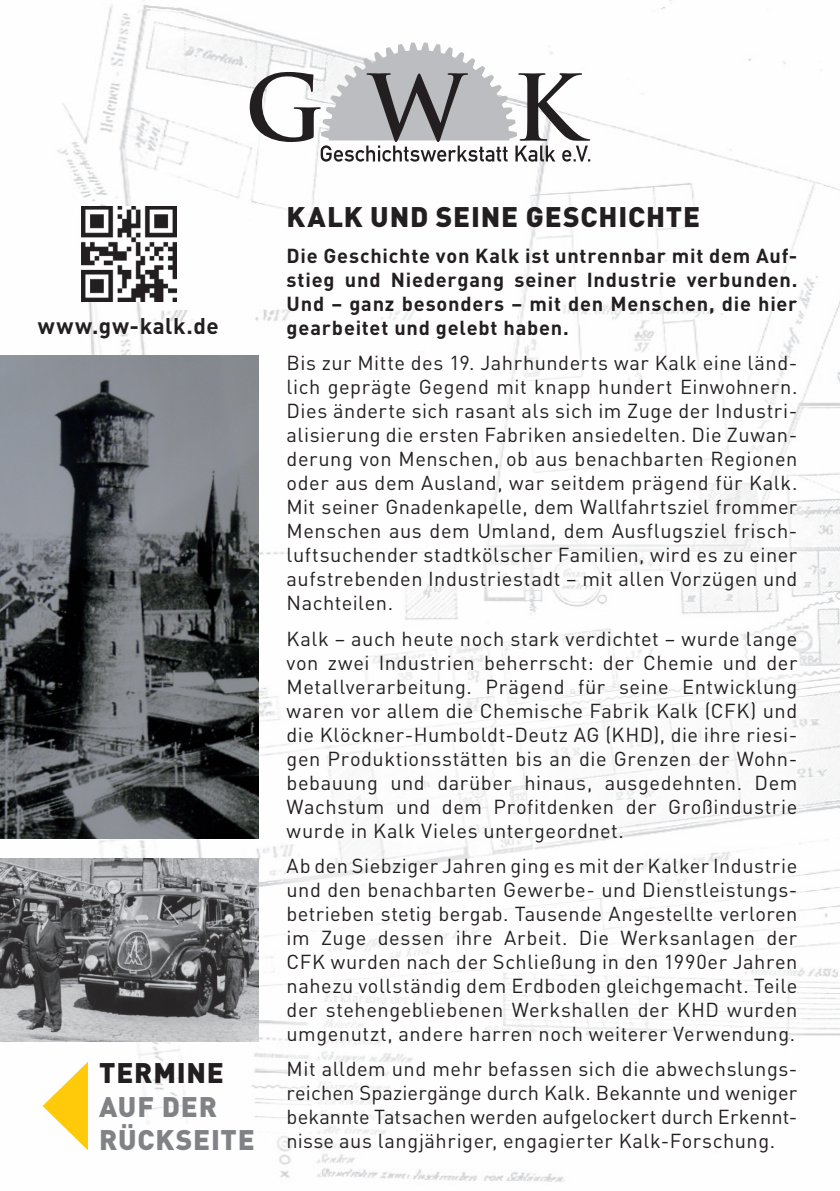
<style>
.page{position:relative;width:840px;height:1191px;background:#fff}
.page>*{position:absolute;margin:0;border:0;box-sizing:border-box;transform-origin:0 0}
.t1{font:900 28px "DIN Pro";letter-spacing:.03em;color:#231f20}
.t2{font:900 28px/33.6px "DIN Pro";letter-spacing:.03em;color:#808285}
.t3{font:700 22.4px "DIN Pro";letter-spacing:.025em;color:#231f20}
.t4{font:20px/24px "DIN Pro";letter-spacing:.025em;color:#231f20;text-align:justify}
.t5{font:700 20px/24px "DIN Pro";letter-spacing:.035em;color:#231f20;text-align:justify}
</style>
<div class="page">
<img style="left:0;top:0;width:839px;height:1182px">
<img style="left:0;top:355px;width:258px;height:483px">
<div style="left:261px;top:181px;width:560px;height:996px;background:#fff"></div>
<svg style="left:249px;top:43px;width:341px;height:119px"></svg>
<img style="left:0;top:858px;width:258px;height:183px">
<img style="left:81px;top:206px;width:96px;height:95px">
<svg style="left:43px;top:1061px;width:45px;height:89px"></svg>
<p class="t3" style="left:38px;top:311px;width:182px">www.gw-kalk.de</p>
<h1 class="t1" style="left:99px;top:1054px;width:126px">TERMINE</h1>
<h1 class="t2" style="left:99px;top:1088px;width:157px">AUF DER<br>RÜCKSEITE</h1>
<h1 class="t1" style="left:286px;top:198px;width:414px">KALK UND SEINE GESCHICHTE</h1>
<p class="t5" style="left:286px;top:243px;width:512px">Die Geschichte von Kalk ist untrennbar mit dem Auf&shy;stieg und Niedergang seiner Industrie verbunden.<br>Und – ganz besonders – mit den Menschen, die hier gearbeitet und gelebt haben.</p>
<p class="t4" style="left:286px;top:350px;width:512px">Bis zur Mitte des 19. Jahrhunderts war Kalk eine länd&shy;lich geprägte Gegend mit knapp hundert Einwohnern.<br>Dies änderte sich rasant als sich im Zuge der Industri&shy;alisierung die ersten Fabriken ansiedelten. Die Zuwan&shy;derung von Menschen, ob aus benachbarten Regionen oder aus dem Ausland, war seitdem prägend für Kalk.<br>Mit seiner Gnadenkapelle, dem Wallfahrtsziel frommer Menschen aus dem Umland, dem Ausflugsziel frisch&shy;luftsuchender stadtkölscher Familien, wird es zu einer aufstrebenden Industriestadt – mit allen Vorzügen und Nachteilen.</p>
<p class="t4" style="left:286px;top:625px;width:512px">Kalk – auch heute noch stark verdichtet – wurde lange von zwei Industrien beherrscht: der Chemie und der Metallverarbeitung. Prägend für seine Entwicklung waren vor allem die Chemische Fabrik Kalk (CFK) und die Klöckner-Humboldt-Deutz AG (KHD), die ihre riesi&shy;gen Produktionsstätten bis an die Grenzen der Wohn&shy;bebauung und darüber hinaus, ausgedehnten. Dem Wachstum und dem Profitdenken der Großindustrie wurde in Kalk Vieles untergeordnet.</p>
<p class="t4" style="left:286px;top:853px;width:512px">Ab den Siebziger Jahren ging es mit der Kalker Industrie und den benachbarten Gewerbe- und Dienstleistungs&shy;betrieben stetig bergab. Tausende Angestellte verloren im Zuge dessen ihre Arbeit. Die Werksanlagen der CFK wurden nach der Schließung in den 1990er Jahren nahezu vollständig dem Erdboden gleichgemacht. Teile der stehengebliebenen Werkshallen der KHD wurden umgenutzt, andere harren noch weiterer Verwendung.</p>
<p class="t4" style="left:286px;top:1056px;width:512px">Mit alldem und mehr befassen sich die abwechslungs&shy;reichen Spaziergänge durch Kalk. Bekannte und weniger bekannte Tatsachen werden aufgelockert durch Erkennt&shy;nisse aus langjähriger, engagierter Kalk-Forschung.</p>
</div>
